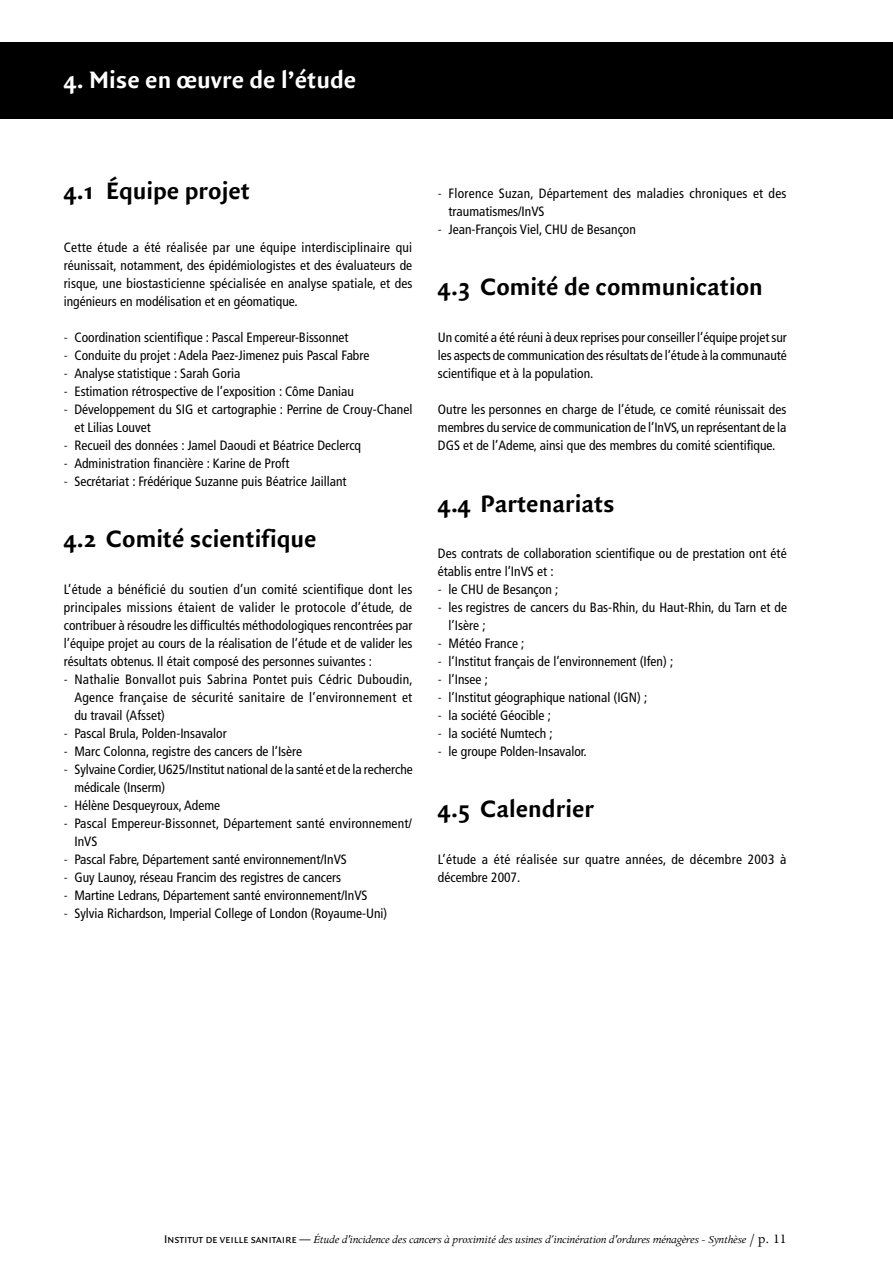
<style>
.page{position:relative;width:893px;height:1263px;background:#fff}
.page>*{position:absolute;margin:0;border:0;box-sizing:border-box;transform-origin:0 0}
.Titre_2{font:700 25.5px "Quadraat Sans";color:#000}
.Titre_1{font:700 25.5px "Quadraat Sans";color:#fff}
.Enum1{font:condensed 13.5px/18px "Frutiger LT Std";color:#000}
.EnumSolidaire{font:condensed 13.5px/18px "Frutiger LT Std";color:#000;text-align:justify}
.Enum1-2{font:condensed 13.5px/18px "Frutiger LT Std";letter-spacing:.02em;color:#000}
.EnumSolidaire-2{font:condensed 13.5px/18px "Frutiger LT Std";letter-spacing:.02em;color:#000}
.t1{font:italic 12px "Apollo";letter-spacing:-.02em;color:#000}
.s1{font-weight:300}
.s2{font-family:"Quadraat Sans Caps";font-style:normal}
.s3{font-style:normal;font-size:14.25px}
</style>
<div class="page">
<div style="left:0;top:43px;width:893px;height:76px;background:#000"></div>
<p class="Titre_1" style="left:64px;top:65px;width:294px">4. Mise en œuvre de l’étude</p>
<p class="Titre_2" style="left:64px;top:176px;width:188px">4.1 Équipe projet</p>
<p class="EnumSolidaire" style="left:64px;top:238px;width:350px">Cette étude a été réalisée par une équipe interdisciplinaire qui réunissait, notamment, des épidémiologistes et des évaluateurs de risque, une biostasticienne spécialisée en analyse spatiale, et des ingénieurs en modélisation et en géomatique.</p>
<p class="Enum1" style="left:64px;top:328px;width:286px"><span class="s1">-</span> Coordination scientifique : Pascal Empereur-Bissonnet</p>
<p class="Enum1" style="left:64px;top:346px;width:307px"><span class="s1">-</span> Conduite du projet : Adela Paez-Jimenez puis Pascal Fabre</p>
<p class="Enum1" style="left:64px;top:364px;width:178px"><span class="s1">-</span> Analyse statistique : Sarah Goria</p>
<p class="Enum1" style="left:64px;top:382px;width:292px"><span class="s1">-</span> Estimation rétrospective de l’exposition : Côme Daniau</p>
<p class="Enum1" style="left:74px;top:400px;width:339px;text-indent:-11px"><span class="s1">-</span> Développement du SIG et cartographie : Perrine de Crouy-Chanel et Lilias Louvet</p>
<p class="Enum1" style="left:64px;top:436px;width:299px"><span class="s1">-</span> Recueil des données : Jamel Daoudi et Béatrice Declercq</p>
<p class="Enum1" style="left:64px;top:454px;width:227px"><span class="s1">-</span> Administration financière : Karine de Proft</p>
<p class="Enum1" style="left:64px;top:472px;width:284px"><span class="s1">-</span> Secrétariat : Frédérique Suzanne puis Béatrice Jaillant</p>
<p class="Titre_2" style="left:64px;top:524px;width:254px">4.2 Comité scientifique</p>
<p class="EnumSolidaire" style="left:64px;top:580px;width:350px">L’étude a bénéficié du soutien d’un comité scientifique dont les principales missions étaient de valider le protocole d’étude, de contribuer à résoudre les difficultés méthodologiques rencontrées par l’équipe projet au cours de la réalisation de l’étude et de valider les résultats obtenus. Il était composé des personnes suivantes :</p>
<p class="Enum1" style="left:74px;top:670px;width:340px;text-align:justify;text-indent:-11px"><span class="s1">-</span> Nathalie Bonvallot puis Sabrina Pontet puis Cédric Duboudin, Agence française de sécurité sanitaire de l’environnement et du travail (Afsset)</p>
<p class="Enum1" style="left:64px;top:724px;width:164px"><span class="s1">-</span> Pascal Brula, Polden-Insavalor</p>
<p class="Enum1" style="left:64px;top:742px;width:240px"><span class="s1">-</span> Marc Colonna, registre des cancers de l’Isère</p>
<p class="Enum1" style="left:74px;top:760px;width:340px;text-indent:-11px"><span class="s1">-</span> Sylvaine Cordier, U625/Institut national de la santé et de la recherche médicale (Inserm)</p>
<p class="Enum1" style="left:64px;top:796px;width:158px"><span class="s1">-</span> Hélène Desqueyroux, Ademe</p>
<p class="Enum1" style="left:74px;top:814px;width:339px;text-indent:-11px"><span class="s1">-</span> Pascal Empereur-Bissonnet, Département santé environnement/<br>InVS</p>
<p class="Enum1" style="left:64px;top:850px;width:285px"><span class="s1">-</span> Pascal Fabre, Département santé environnement/InVS</p>
<p class="Enum1" style="left:64px;top:868px;width:279px"><span class="s1">-</span> Guy Launoy, réseau Francim des registres de cancers</p>
<p class="Enum1" style="left:64px;top:886px;width:305px"><span class="s1">-</span> Martine Ledrans, Département santé environnement/InVS</p>
<p class="Enum1" style="left:64px;top:904px;width:325px"><span class="s1">-</span> Sylvia Richardson, Imperial College of London (Royaume-Uni)</p>
<p class="Enum1-2" style="left:449px;top:184px;width:339px;text-indent:-11px"><span class="s1">-</span> Florence Suzan, Département des maladies chroniques et des traumatismes/InVS</p>
<p class="Enum1" style="left:438px;top:220px;width:199px"><span class="s1">-</span> Jean-François Viel, CHU de Besançon</p>
<p class="Titre_2" style="left:438px;top:272px;width:326px">4.3 Comité de communication</p>
<p class="EnumSolidaire" style="left:438px;top:328px;width:350px">Un comité a été réuni à deux reprises pour conseiller l’équipe projet sur les aspects de communication des résultats de l’étude à la communauté scientifique et à la population.</p>
<p class="EnumSolidaire" style="left:438px;top:400px;width:350px">Outre les personnes en charge de l’étude, ce comité réunissait des membres du service de communication de l’InVS, un représentant de la DGS et de l’Ademe, ainsi que des membres du comité scientifique.</p>
<p class="Titre_2" style="left:438px;top:489px;width:178px">4.4 Partenariats</p>
<p class="EnumSolidaire" style="left:438px;top:544px;width:350px">Des contrats de collaboration scientifique ou de prestation ont été établis entre l’InVS et :</p>
<p class="Enum1" style="left:438px;top:580px;width:122px"><span class="s1">-</span> le CHU de Besançon ;</p>
<p class="Enum1" style="left:449px;top:598px;width:340px;text-indent:-11px"><span class="s1">-</span> les registres de cancers du Bas-Rhin, du Haut-Rhin, du Tarn et de l’Isère ;</p>
<p class="Enum1" style="left:438px;top:634px;width:88px"><span class="s1">-</span> Météo France ;</p>
<p class="Enum1" style="left:438px;top:652px;width:237px"><span class="s1">-</span> l’Institut français de l’environnement (Ifen) ;</p>
<p class="Enum1" style="left:438px;top:670px;width:52px"><span class="s1">-</span> l’Insee ;</p>
<p class="Enum1" style="left:438px;top:688px;width:211px"><span class="s1">-</span> l’Institut géographique national (IGN) ;</p>
<p class="Enum1" style="left:438px;top:706px;width:115px"><span class="s1">-</span> la société Géocible ;</p>
<p class="Enum1" style="left:438px;top:724px;width:116px"><span class="s1">-</span> la société Numtech ;</p>
<p class="Enum1" style="left:438px;top:742px;width:150px"><span class="s1">-</span> le groupe Polden-Insavalor.</p>
<p class="Titre_2" style="left:438px;top:794px;width:158px">4.5 Calendrier</p>
<p class="EnumSolidaire-2" style="left:438px;top:850px;width:350px">L’étude a été réalisée sur quatre années, de décembre 2003 à décembre 2007.</p>
<p class="t1" style="left:164px;top:1233px;width:624px"><span class="s2">Institut de veille sanitaire —</span> Étude d'incidence des cancers à proximité des usines d’incinération d'ordures ménagères - Synthèse <span class="s3">/ p. 11</span></p>
</div>
